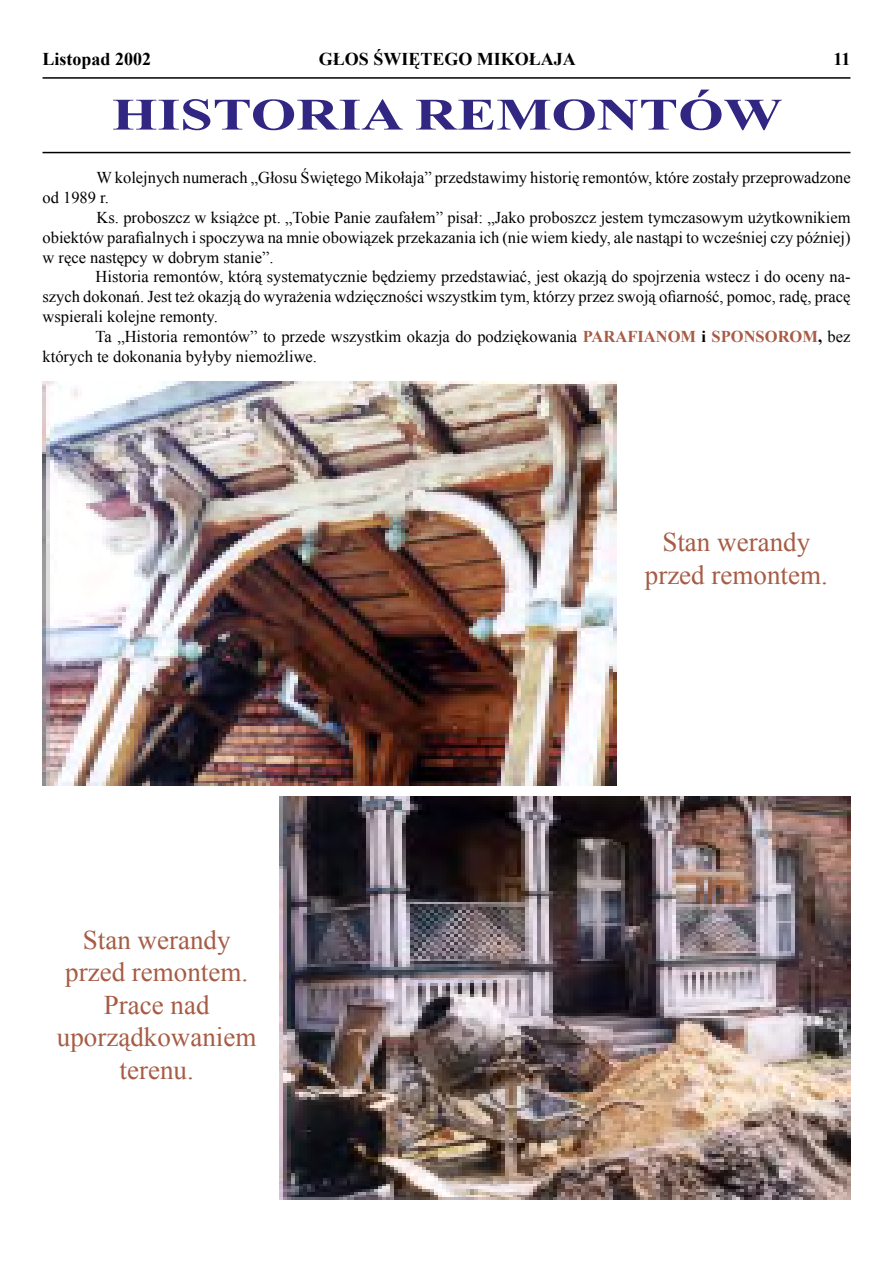
<style>
.page{position:relative;width:893px;height:1263px;background:#fff}
.page>*{position:absolute;margin:0;border:0;box-sizing:border-box;transform-origin:0 0}
.t1{font:700 45px "Times New Roman";color:#312783;scale:1.3 1}
.t2{font:27px/32.4px "Times New Roman";color:#a65c45;text-align:center}
.t3{font:700 18px "Times New Roman";color:#000}
.t4{font:16.5px/19.8px "Times New Roman";color:#000}
.s1{font-weight:700;color:#a65c45}
.s2{font-weight:700}
</style>
<div class="page">
<hr style="left:43px;top:77px;width:807px;height:2px;background:#000">
<img style="left:43px;top:381px;width:573px;height:405px">
<img style="left:279px;top:796px;width:571px;height:403px">
<hr style="left:43px;top:152px;width:807px;height:1px;background:#000">
<p class="t3" style="left:43px;top:47px;width:110px">Listopad 2002</p>
<p class="t3" style="left:319px;top:47px;width:258px">GŁOS ŚWIĘTEGO MIKOŁAJA</p>
<p class="t3" style="left:833px;top:47px;width:19px">11</p>
<h1 class="t1" style="left:112px;top:83px;width:517px">HISTORIA REMONTÓW</h1>
<p class="t4" style="left:43px;top:168px;width:810px;text-indent:54px">W kolejnych numerach „Głosu Świętego Mikołaja” przedstawimy historię remontów, które zostały przeprowadzone od 1989 r.</p>
<p class="t4" style="left:43px;top:207px;width:809px;text-align:justify;text-indent:54px">Ks. proboszcz w książce pt. „Tobie Panie zaufałem” pisał: „Jako proboszcz jestem tymczasowym użytkownikiem obiektów parafialnych i spoczywa na mnie obowiązek przekazania ich (nie wiem kiedy, ale nastąpi to wcześniej czy później) w ręce następcy w dobrym stanie”.</p>
<p class="t4" style="left:43px;top:267px;width:809px;text-align:justify;text-indent:53px">Historia remontów, którą systematycznie będziemy przedstawiać, jest okazją do spojrzenia wstecz i do oceny na&shy;szych dokonań. Jest też okazją do wyrażenia wdzięczności wszystkim tym, którzy przez swoją ofiarność, pomoc, radę, pracę wspierali kolejne remonty.</p>
<p class="t4" style="left:43px;top:326px;width:809px;text-indent:53px">Ta „Historia remontów” to przede wszystkim okazja do podziękowania <span class="s1">PARAFIANOM</span> <span class="s2">i</span> <span class="s1">SPONSOROM</span><span class="s2">,</span> bez których te dokonania byłyby niemożliwe.</p>
<h2 class="t2" style="left:57px;top:923px;width:201px">Stan werandy przed remontem.<br>Prace nad uporządkowaniem terenu.</h2>
<h2 class="t2" style="left:645px;top:526px;width:184px">Stan werandy przed remontem.</h2>
</div>
